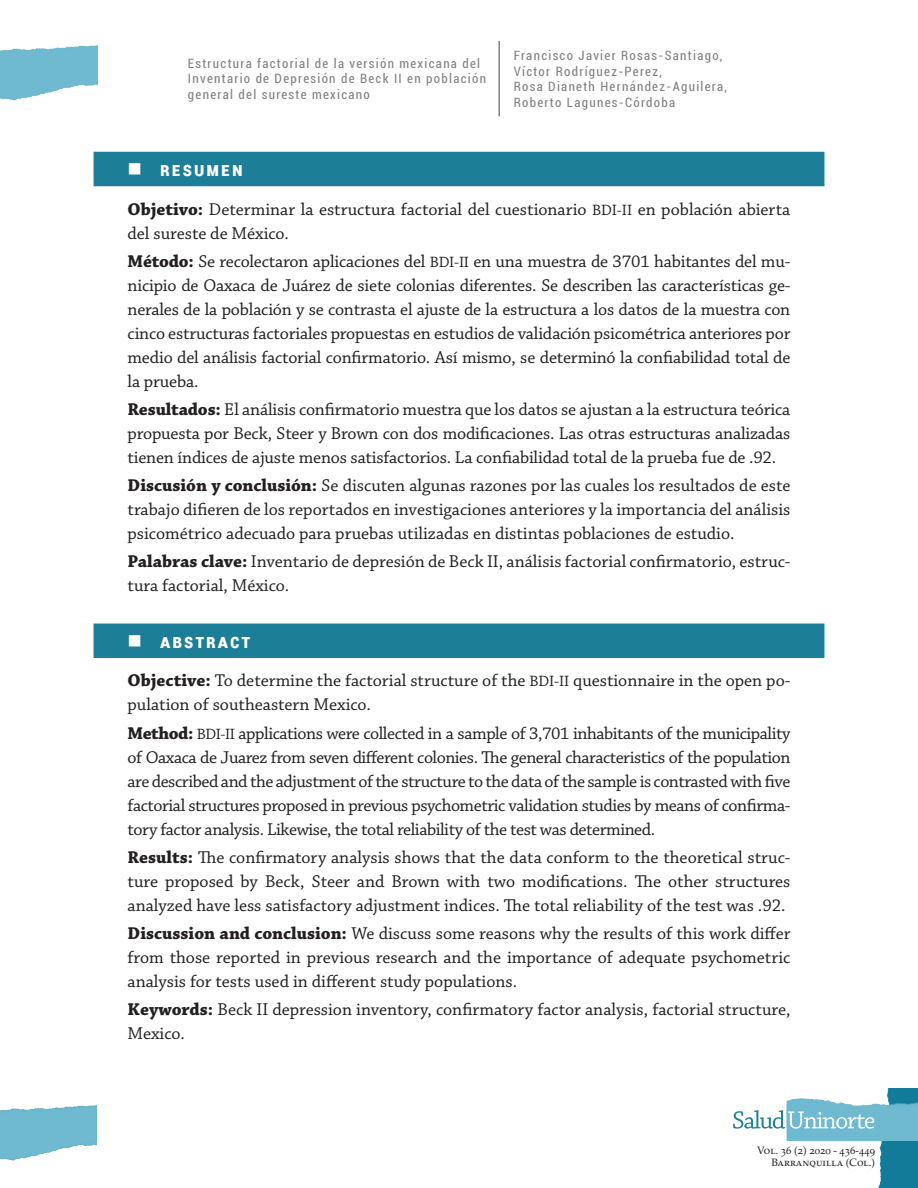
<style>
.page{position:relative;width:918px;height:1188px;background:#fff}
.page>*{position:absolute;margin:0;border:0;box-sizing:border-box;transform-origin:0 0}
.t1{font:700 19.5px "Roboto Condensed";letter-spacing:.1em;color:#fff}
.t2{font:18px/24px "Chaparral Pro";letter-spacing:-.005em;color:#231f20;text-align:justify}
.t3{font:condensed 12.9px/15.9px "Roboto";letter-spacing:.1em;color:#808285}
.t4{font:10.65px/12.8px "Palatino LT Std";color:#231f20;text-align:right}
.s1{font-weight:700}
.s2{font-size:15.75px}
</style>
<div class="page">
<img style="left:0;top:1105px;width:97px;height:56px">
<img style="left:0;top:45px;width:98px;height:56px">
<img style="left:878px;top:1088px;width:40px;height:100px">
<img style="left:787px;top:1097px;width:131px;height:44px">
<svg style="left:733px;top:1110px;width:141px;height:19px"></svg>
<hr style="left:498px;top:41px;width:2px;height:75px;background:#808285">
<img style="left:0;top:1105px;width:1px;height:29px">
<div style="left:94px;top:152px;width:730px;height:34px;background:#1d7e98"></div>
<div style="left:94px;top:624px;width:730px;height:34px;background:#1d7e98"></div>
<p class="t3" style="left:188px;top:55px;width:300px">Estructura factorial de la versión mexicana del<br>Inventario de Depresión de Beck II en población general del sureste mexicano</p>
<p class="t3" style="left:514px;top:47px;width:215px">Francisco Javier Rosas-Santiago,<br>Víctor Rodríguez-Perez,<br>Rosa Dianeth Hernández-Aguilera,<br>Roberto Lagunes-Córdoba</p>
<p class="t1" style="left:160px;top:155px;width:84px">Resumen</p>
<p class="t2" style="left:128px;top:198px;width:664px"><span class="s1">Objetivo:</span> Determinar la estructura factorial del cuestionario <span class="s2">BDI-II</span> en población abierta del sureste de México.</p>
<p class="t2" style="left:128px;top:250px;width:664px"><span class="s1">Método:</span> Se recolectaron aplicaciones del <span class="s2">BDI-II</span> en una muestra de 3701 habitantes del mu&shy;nicipio de Oaxaca de Juárez de siete colonias diferentes. Se describen las características ge&shy;nerales de la población y se contrasta el ajuste de la estructura a los datos de la muestra con cinco estructuras factoriales propuestas en estudios de validación psicométrica anteriores por medio del análisis factorial confirmatorio. Así mismo, se determinó la confiabilidad total de la prueba.</p>
<p class="t2" style="left:128px;top:398px;width:664px"><span class="s1">Resultados:</span> El análisis confirmatorio muestra que los datos se ajustan a la estructura teórica propuesta por Beck, Steer y Brown con dos modificaciones. Las otras estructuras analizadas tienen índices de ajuste menos satisfactorios. La confiabilidad total de la prueba fue de .92.</p>
<p class="t2" style="left:128px;top:474px;width:664px"><span class="s1">Discusión y conclusión:</span> Se discuten algunas razones por las cuales los resultados de este trabajo difieren de los reportados en investigaciones anteriores y la importancia del análisis psicométrico adecuado para pruebas utilizadas en distintas poblaciones de estudio.</p>
<p class="t2" style="left:128px;top:551px;width:664px"><span class="s1">Palabras clave:</span> Inventario de depresión de Beck II, análisis factorial confirmatorio, estruc&shy;tura factorial, México.</p>
<p class="t1" style="left:160px;top:627px;width:92px">Abstract</p>
<p class="t2" style="left:128px;top:669px;width:664px"><span class="s1">Objective:</span> To determine the factorial structure of the <span class="s2">BDI-II</span> questionnaire in the open po&shy;pulation of southeastern Mexico.</p>
<p class="t2" style="left:128px;top:722px;width:664px"><span class="s1">Method:</span> <span class="s2">BDI-II</span> applications were collected in a sample of 3,701 inhabitants of the municipality of Oaxaca de Juarez from seven different colonies. The general characteristics of the population are described and the adjustment of the structure to the data of the sample is contrasted with five factorial structures proposed in previous psychometric validation studies by means of confirma&shy;tory factor analysis. Likewise, the total reliability of the test was determined.</p>
<p class="t2" style="left:128px;top:846px;width:664px"><span class="s1">Results:</span> The confirmatory analysis shows that the data conform to the theoretical struc&shy;ture proposed by Beck, Steer and Brown with two modifications. The other structures analyzed have less satisfactory adjustment indices. The total reliability of the test was .92.</p>
<p class="t2" style="left:128px;top:922px;width:664px"><span class="s1">Discussion and conclusion:</span> We discuss some reasons why the results of this work differ from those reported in previous research and the importance of adequate psychometric analysis for tests used in different study populations.</p>
<p class="t2" style="left:128px;top:998px;width:664px"><span class="s1">Keywords:</span> Beck II depression inventory, confirmatory factor analysis, factorial structure,<br>Mexico.</p>
<p class="t4" style="left:757px;top:1144px;width:119px">Vol. 36 (2) 2020 - 436-449<br>Barranquilla (Col.)</p>
</div>
